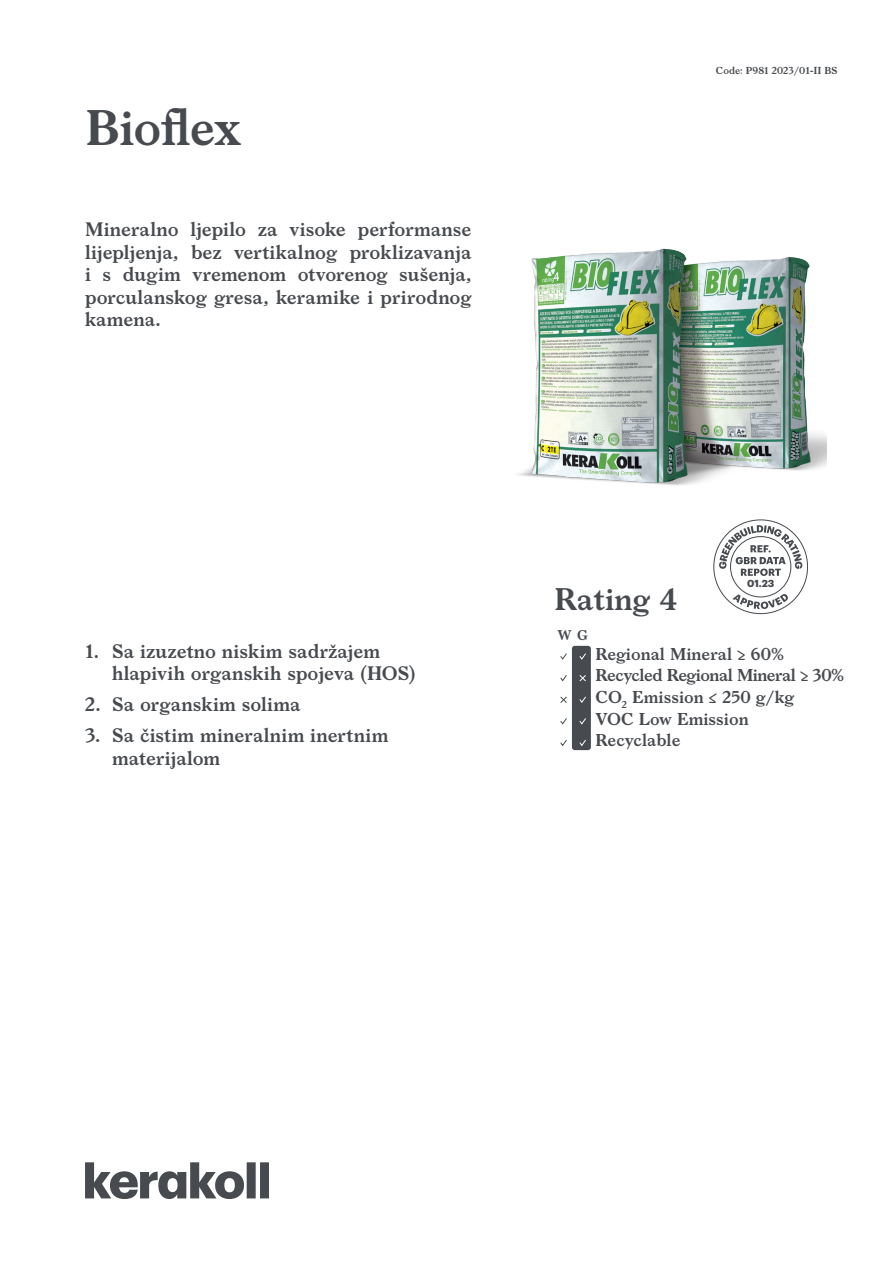
<style>
.page{position:relative;width:893px;height:1263px;background:#fff}
.page>*{position:absolute;margin:0;border:0;box-sizing:border-box;transform-origin:0 0}
.notag_cover_nome_pr{font:600 48px "Larish Neue";letter-spacing:-.02em;color:#474a4e}
.cover_eco{font:600 30px "Larish Neue";color:#474a4e}
.cover_descrizione_pr{font:600 18.75px/22.5px "Larish Neue";color:#474a4e}
.notag_cover_voci_ra{font:600 16.5px "Larish Neue";color:#474a4e}
.notag_cover_voci_ra-2{font:600 16.5px "Larish Neue";letter-spacing:-.03em;color:#474a4e}
.cover_spunte_voci_ra{font:600 13.5px "Larish Neue";color:#474a4e}
.cover_datareport{font:700 10.05px "Graphik";color:#474a4e}
.t1{font:600 9.75px "Larish Neue";color:#474a4e}
</style>
<div class="page">
<svg style="left:713px;top:519px;width:95px;height:95px"></svg>
<svg style="left:85px;top:1162px;width:184px;height:37px"></svg>
<div style="left:573px;top:646px;width:17px;height:103px;background:#474a4e;border-radius:2px"></div>
<div style="left:572px;top:646px;width:19px;height:104px;border:2px solid #474a4e;border-radius:2px"></div>
<svg style="left:560px;top:653px;width:7px;height:7px"></svg>
<svg style="left:579px;top:653px;width:7px;height:7px"></svg>
<svg style="left:560px;top:675px;width:7px;height:7px"></svg>
<svg style="left:579px;top:675px;width:7px;height:7px"></svg>
<svg style="left:560px;top:696px;width:7px;height:7px"></svg>
<svg style="left:579px;top:696px;width:7px;height:7px"></svg>
<svg style="left:560px;top:718px;width:7px;height:7px"></svg>
<svg style="left:579px;top:718px;width:7px;height:7px"></svg>
<svg style="left:560px;top:739px;width:7px;height:7px"></svg>
<svg style="left:579px;top:739px;width:7px;height:7px"></svg>
<img style="left:518px;top:248px;width:308px;height:237px">
<p class="notag_cover_nome_pr" style="left:85px;top:91px;width:157px">Bioflex</p>
<p class="cover_descrizione_pr" style="left:85px;top:217px;width:388px;text-align:justify">Mineralno ljepilo za visoke performanse lijepljenja, bez vertikalnog proklizavanja i s dugim vremenom otvorenog sušenja, porculanskog gresa, keramike i prirodnog kamena.</p>
<p class="t1" style="left:716px;top:63px;width:123px">Code: P981 2023/01-II BS</p>
<p class="cover_descrizione_pr" style="left:112px;top:638px;width:305px;text-indent:-27px">1. Sa izuzetno niskim sadržajem hlapivih organskih spojeva (HOS)</p>
<p class="cover_descrizione_pr" style="left:85px;top:692px;width:217px">2. Sa organskim solima</p>
<p class="cover_descrizione_pr" style="left:112px;top:723px;width:278px;text-indent:-27px">3. Sa čistim mineralnim inertnim materijalom</p>
<p class="cover_eco" style="left:554px;top:576px;width:125px">Rating 4</p>
<p class="cover_spunte_voci_ra" style="left:557px;top:625px;width:32px">W G</p>
<p class="cover_datareport" style="left:747px;top:575px;width:29px">01.23</p>
<p class="notag_cover_voci_ra" style="left:595px;top:641px;width:190px">Regional Mineral ≥ 60%</p>
<p class="notag_cover_voci_ra-2" style="left:595px;top:662px;width:250px">Recycled Regional Mineral ≥ 30%</p>
<p class="notag_cover_voci_ra" style="left:595px;top:684px;width:200px">CO<sub>2</sub> Emission ≤ 250 g/kg</p>
<p class="notag_cover_voci_ra" style="left:595px;top:706px;width:155px">VOC Low Emission</p>
<p class="notag_cover_voci_ra" style="left:595px;top:727px;width:86px">Recyclable</p>
</div>
